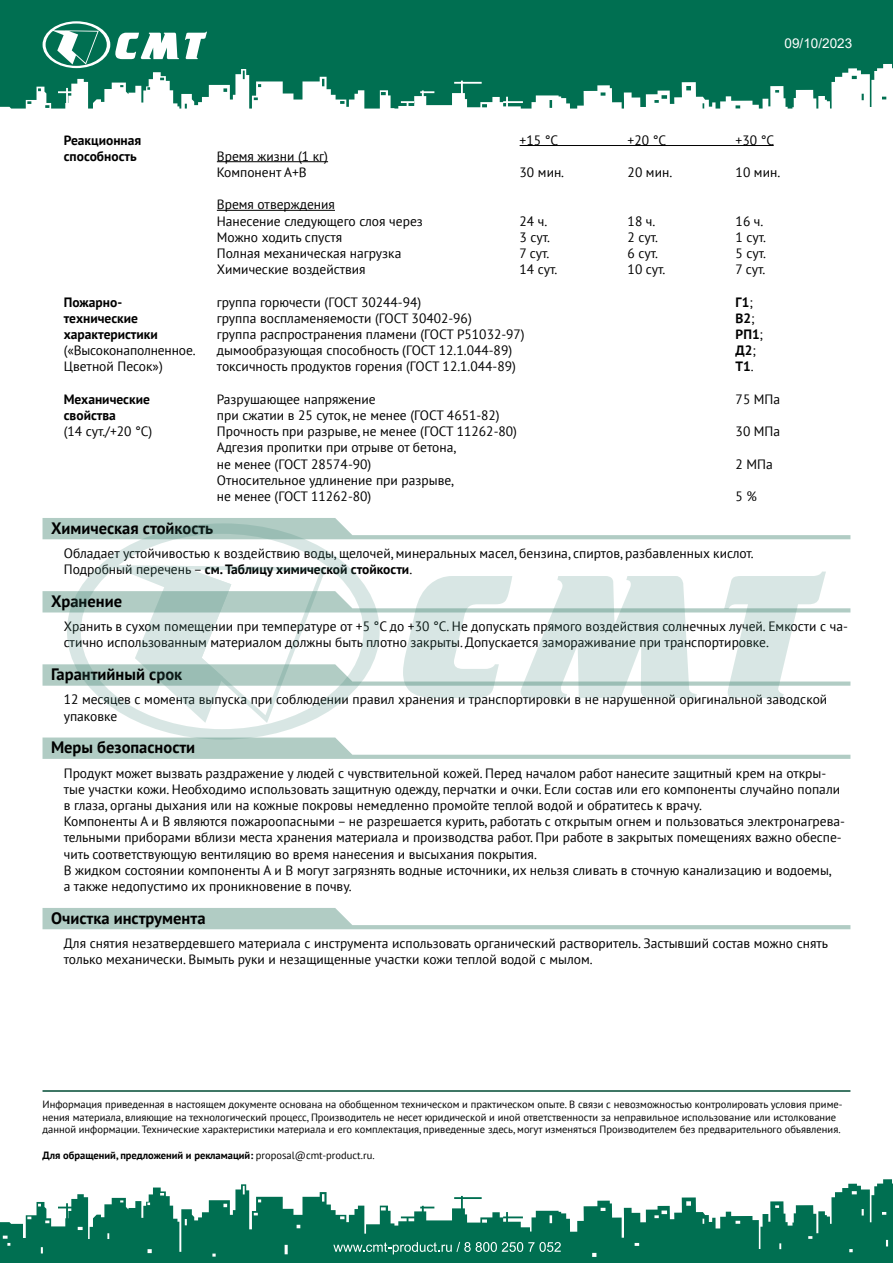
<style>
.page{position:relative;width:893px;height:1263px;background:#fff}
.page>*{position:absolute;margin:0;border:0;box-sizing:border-box;transform-origin:0 0}
.t1{font:700 16.5px "PT Sans";color:#000}
.t2{font:13.5px/16.2px "PT Sans";color:#000}
.t3{font:700 13.5px/16.2px "PT Sans";color:#000}
.t4{font:13.5px "Arial";color:#fff}
.t5{font:10.5px/12.6px "PT Sans";color:#000}
.t6{font:700 10.5px "PT Sans";color:#000}
.s1{font-weight:400}
.s2{font-weight:700}
</style>
<div class="page">
<svg style="left:0;top:0;width:893px;height:109px;background:#25846a"></svg>
<svg style="left:0;top:1179px;width:893px;height:84px;fill:#006f51"></svg>
<svg style="left:185px;top:32px;width:22px;height:27px"></svg>
<svg style="left:43px;top:21px;width:136px;height:47px"></svg>
<svg style="left:333px;top:1242px;width:228px;height:12px;background:#398f78"></svg>
<hr style="left:43px;top:1090px;width:807px;height:2px;background:#004b34">
<svg style="left:43px;top:518px;width:807px;height:21px"></svg>
<svg style="left:43px;top:737px;width:807px;height:22px"></svg>
<svg style="left:43px;top:908px;width:807px;height:21px"></svg>
<hr style="left:520px;top:145px;width:254px;height:1px;background:#000">
<hr style="left:217px;top:161px;width:111px;height:1px;background:#000">
<hr style="left:217px;top:210px;width:118px;height:1px;background:#000">
<svg style="left:67px;top:523px;width:313px;height:217px"></svg>
<svg style="left:43px;top:565px;width:807px;height:158px"></svg>
<p class="t4" style="left:785px;top:34px;width:69px">09/10/2023</p>
<p class="t3" style="left:64px;top:131px;width:79px">Реакционная способность</p>
<p class="t3" style="left:64px;top:293px;width:96px">Пожарно&shy;технические характеристики</p>
<p class="t2" style="left:64px;top:342px;width:133px">(«Высоконаполненное.<br>Цветной Песок»)</p>
<p class="t3" style="left:64px;top:391px;width:88px">Механические свойства</p>
<p class="t2" style="left:64px;top:423px;width:90px">(14 сут./+20 °С)</p>
<p class="t2" style="left:217px;top:148px;width:113px">Время жизни (1 кг)<br>Компонент А+В</p>
<p class="t2" style="left:217px;top:196px;width:207px">Время отверждения<br>Нанесение следующего слоя через</p>
<p class="t2" style="left:520px;top:131px;width:40px">+15 °С</p>
<p class="t2" style="left:628px;top:131px;width:40px">+20 °С</p>
<p class="t2" style="left:736px;top:131px;width:40px">+30 °С</p>
<p class="t2" style="left:520px;top:164px;width:46px">30 мин.</p>
<p class="t2" style="left:628px;top:164px;width:46px">20 мин.</p>
<p class="t2" style="left:736px;top:164px;width:46px">10 мин.</p>
<p class="t2" style="left:520px;top:212px;width:29px">24 ч.</p>
<p class="t2" style="left:628px;top:212px;width:29px">18 ч.</p>
<p class="t2" style="left:736px;top:212px;width:29px">16 ч.</p>
<p class="t2" style="left:217px;top:229px;width:127px">Можно ходить спустя</p>
<p class="t2" style="left:520px;top:229px;width:32px">3 сут.</p>
<p class="t2" style="left:628px;top:229px;width:32px">2 сут.</p>
<p class="t2" style="left:736px;top:229px;width:32px">1 сут.</p>
<p class="t2" style="left:217px;top:245px;width:186px">Полная механическая нагрузка</p>
<p class="t2" style="left:520px;top:245px;width:31px">7 сут.</p>
<p class="t2" style="left:628px;top:245px;width:32px">6 сут.</p>
<p class="t2" style="left:736px;top:245px;width:32px">5 сут.</p>
<p class="t2" style="left:217px;top:261px;width:150px">Химические воздействия</p>
<p class="t2" style="left:520px;top:261px;width:39px">14 сут.</p>
<p class="t2" style="left:628px;top:261px;width:39px">10 сут.</p>
<p class="t2" style="left:736px;top:261px;width:31px">7 сут.</p>
<p class="t2" style="left:217px;top:293px;width:206px">группа горючести (ГОСТ 30244-94)</p>
<p class="t3" style="left:736px;top:293px;width:19px">Г1<span class="s1">;</span></p>
<p class="t2" style="left:217px;top:310px;width:256px">группа воспламеняемости (ГОСТ 30402-96)</p>
<p class="t3" style="left:736px;top:310px;width:21px">В2<span class="s1">;</span></p>
<p class="t2" style="left:217px;top:326px;width:309px">группа распространения пламени (ГОСТ Р51032-97)</p>
<p class="t3" style="left:736px;top:326px;width:29px">РП1<span class="s1">;</span></p>
<p class="t2" style="left:217px;top:342px;width:297px">дымообразующая способность (ГОСТ 12.1.044-89)</p>
<p class="t3" style="left:736px;top:342px;width:22px">Д2<span class="s1">;</span></p>
<p class="t2" style="left:217px;top:358px;width:301px">токсичность продуктов горения (ГОСТ 12.1.044-89)</p>
<p class="t3" style="left:736px;top:358px;width:20px">Т1<span class="s1">.</span></p>
<p class="t2" style="left:217px;top:391px;width:160px">Разрушающее напряжение</p>
<p class="t2" style="left:736px;top:391px;width:46px">75 МПа</p>
<p class="t2" style="left:217px;top:407px;width:302px">при сжатии в 25 суток, не менее (ГОСТ 4651-82)<br>Прочность при разрыве, не менее (ГОСТ 11262-80)</p>
<p class="t2" style="left:736px;top:423px;width:46px">30 МПа</p>
<p class="t2" style="left:217px;top:439px;width:241px">Адгезия пропитки при отрыве от бетона, не менее (ГОСТ 28574-90)</p>
<p class="t2" style="left:217px;top:472px;width:239px">Относительное удлинение при разрыве, не менее (ГОСТ 11262-80)</p>
<p class="t2" style="left:736px;top:455px;width:39px">2 МПа</p>
<p class="t2" style="left:736px;top:488px;width:23px">5 %</p>
<p class="t1" style="left:51px;top:517px;width:164px">Химическая стойкость</p>
<p class="t2" style="left:64px;top:545px;width:691px">Обладает устойчивостью к воздействию воды, щелочей, минеральных масел, бензина, спиртов, разбавленных кислот.<br>Подробный перечень – <span class="s2">см. Таблицу химической стойкости</span>.</p>
<p class="t1" style="left:51px;top:590px;width:73px">Хранение</p>
<p class="t2" style="left:64px;top:618px;width:786px">Хранить в сухом помещении при температуре от +5 °С до +30 °С. Не допускать прямого воздействия солнечных лучей. Емкости с ча&shy;стично использованным материалом должны быть плотно закрыты. Допускается замораживание при транспортировке.</p>
<p class="t1" style="left:51px;top:663px;width:133px">Гарантийный срок</p>
<p class="t2" style="left:64px;top:691px;width:765px">12 месяцев с момента выпуска при соблюдении правил хранения и транспортировки в не нарушенной оригинальной заводской упаковке</p>
<p class="t1" style="left:51px;top:736px;width:146px">Меры безопасности</p>
<p class="t2" style="left:64px;top:764px;width:783px">Продукт может вызвать раздражение у людей с чувствительной кожей. Перед началом работ нанесите защитный крем на откры&shy;тые участки кожи. Необходимо использовать защитную одежду, перчатки и очки. Если состав или его компоненты случайно попали в глаза, органы дыхания или на кожные покровы немедленно промойте теплой водой и обратитесь к врачу.<br>Компоненты А и В являются пожароопасными – не разрешается курить, работать с открытым огнем и пользоваться электронагрева&shy;тельными приборами вблизи места хранения материала и производства работ. При работе в закрытых помещениях важно обеспе&shy;чить соответствующую вентиляцию во время нанесения и высыхания покрытия.<br>В жидком состоянии компоненты А и В могут загрязнять водные источники, их нельзя сливать в сточную канализацию и водоемы,<br>а также недопустимо их проникновение в почву.</p>
<p class="t1" style="left:51px;top:907px;width:156px">Очистка инструмента</p>
<p class="t2" style="left:64px;top:935px;width:766px">Для снятия незатвердевшего материала с инструмента использовать органический растворитель. Застывший состав можно снять только механически. Вымыть руки и незащищенные участки кожи теплой водой с мылом.</p>
<p class="t5" style="left:43px;top:1098px;width:801px">Информация приведенная в настоящем документе основана на обобщенном техническом и практическом опыте. В связи с невозможностью контролировать условия приме&shy;нения материала, влияющие на технологический процесс, Производитель не несет юридической и иной ответственности за неправильное использование или истолкование данной информации. Технические характеристики материала и его комплектация, приведенные здесь, могут изменяться Производителем без предварительного объявления.</p>
<p class="t6" style="left:43px;top:1148px;width:334px">Для обращений, предложений и рекламаций: <span class="s1">proposal@cmt-product.ru.</span></p>
</div>
